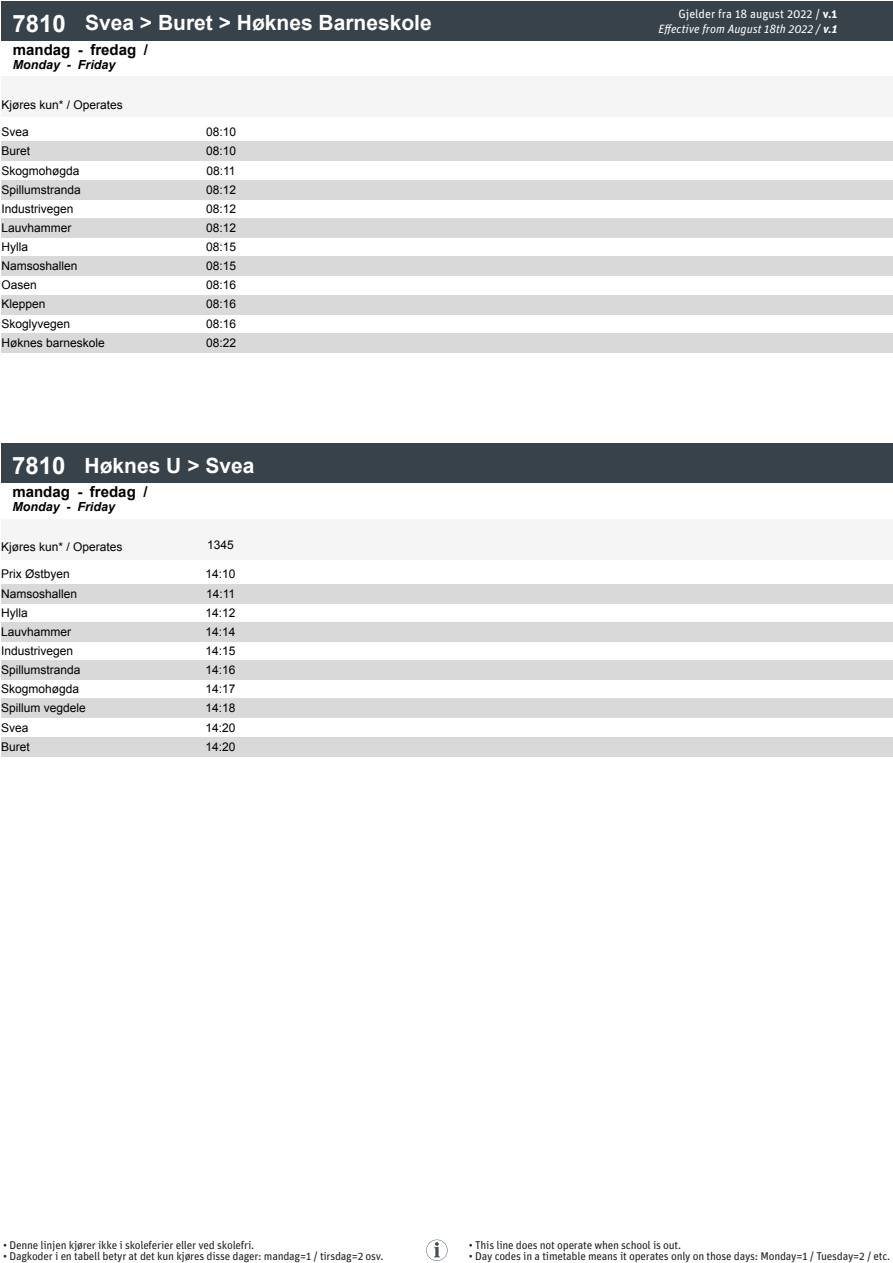
<style>
.page{position:relative;width:893px;height:1263px;background:#fff}
.page>*{position:absolute;margin:0;border:0;box-sizing:border-box;transform-origin:0 0}
.t1{font:700 21px "Arial";color:#fff}
.t2{font:700 15px "Arial";color:#000}
.t3{font:italic 700 12.45px "Arial";color:#000}
.t4{font:12px "Arial";color:#000}
.t5{font:italic 12px/14.4px "Unit Pro";color:#fff;text-align:right}
.t6{font:11.25px "Unit Pro";letter-spacing:-.02em;color:#231f20}
.s1{font-size:24px}
.s2{font-style:normal}
.s3{font-weight:700;font-style:normal}
.s4{font-weight:700}
</style>
<div class="page">
<div style="left:2px;top:77px;width:191px;height:40px;background:#f5f5f5"></div>
<div style="left:193px;top:77px;width:56px;height:40px;background:#f5f5f5"></div>
<div style="left:249px;top:77px;width:56px;height:40px;background:#f5f5f5"></div>
<div style="left:305px;top:77px;width:57px;height:40px;background:#f5f5f5"></div>
<div style="left:362px;top:77px;width:56px;height:40px;background:#f5f5f5"></div>
<div style="left:418px;top:77px;width:56px;height:40px;background:#f5f5f5"></div>
<div style="left:474px;top:77px;width:57px;height:40px;background:#f5f5f5"></div>
<div style="left:531px;top:77px;width:56px;height:40px;background:#f5f5f5"></div>
<div style="left:587px;top:77px;width:56px;height:40px;background:#f5f5f5"></div>
<div style="left:643px;top:77px;width:56px;height:40px;background:#f5f5f5"></div>
<div style="left:701px;top:77px;width:192px;height:40px;background:#f5f5f5"></div>
<div style="left:2px;top:1px;width:75px;height:40px;background:#37424a"></div>
<div style="left:77px;top:1px;width:816px;height:40px;background:#37424a"></div>
<div style="left:2px;top:142px;width:891px;height:19px;background:#d9d9d9"></div>
<div style="left:2px;top:180px;width:891px;height:19px;background:#d9d9d9"></div>
<div style="left:2px;top:218px;width:891px;height:20px;background:#d9d9d9"></div>
<div style="left:2px;top:257px;width:891px;height:19px;background:#d9d9d9"></div>
<div style="left:2px;top:295px;width:891px;height:19px;background:#d9d9d9"></div>
<div style="left:2px;top:333px;width:891px;height:19px;background:#d9d9d9"></div>
<div style="left:1px;top:519px;width:191px;height:40px;background:#f5f5f5"></div>
<div style="left:192px;top:519px;width:57px;height:40px;background:#f5f5f5"></div>
<div style="left:249px;top:519px;width:56px;height:40px;background:#f5f5f5"></div>
<div style="left:305px;top:519px;width:56px;height:40px;background:#f5f5f5"></div>
<div style="left:361px;top:519px;width:57px;height:40px;background:#f5f5f5"></div>
<div style="left:418px;top:519px;width:56px;height:40px;background:#f5f5f5"></div>
<div style="left:474px;top:519px;width:56px;height:40px;background:#f5f5f5"></div>
<div style="left:530px;top:519px;width:56px;height:40px;background:#f5f5f5"></div>
<div style="left:586px;top:519px;width:57px;height:40px;background:#f5f5f5"></div>
<div style="left:643px;top:519px;width:56px;height:40px;background:#f5f5f5"></div>
<div style="left:700px;top:519px;width:192px;height:40px;background:#f5f5f5"></div>
<div style="left:1px;top:443px;width:76px;height:40px;background:#37424a"></div>
<div style="left:77px;top:443px;width:815px;height:40px;background:#37424a"></div>
<div style="left:1px;top:584px;width:891px;height:19px;background:#d9d9d9"></div>
<div style="left:1px;top:622px;width:891px;height:19px;background:#d9d9d9"></div>
<div style="left:1px;top:661px;width:891px;height:19px;background:#d9d9d9"></div>
<div style="left:1px;top:699px;width:891px;height:19px;background:#d9d9d9"></div>
<div style="left:1px;top:737px;width:891px;height:19px;background:#d9d9d9"></div>
<svg style="left:426px;top:1239px;width:22px;height:22px"></svg>
<p class="t1" style="left:13px;top:8px;width:421px"><span class="s1">7810</span> Svea &gt; Buret &gt; Høknes Barneskole</p>
<p class="t2" style="left:13px;top:39px;width:137px">mandag - fredag /</p>
<p class="t3" style="left:13px;top:56px;width:104px">Monday - Friday</p>
<p class="t4" style="left:2px;top:97px;width:123px">Kjøres kun* / Operates</p>
<p class="t4" style="left:2px;top:124px;width:29px">Svea</p>
<p class="t4" style="left:206px;top:124px;width:32px">08:10</p>
<p class="t4" style="left:2px;top:143px;width:30px">Buret</p>
<p class="t4" style="left:206px;top:143px;width:32px">08:10</p>
<p class="t4" style="left:2px;top:162px;width:80px">Skogmohøgda</p>
<p class="t4" style="left:207px;top:162px;width:31px">08:11</p>
<p class="t4" style="left:2px;top:181px;width:81px">Spillumstranda</p>
<p class="t4" style="left:206px;top:181px;width:32px">08:12</p>
<p class="t4" style="left:2px;top:200px;width:74px">Industrivegen</p>
<p class="t4" style="left:206px;top:200px;width:32px">08:12</p>
<p class="t4" style="left:2px;top:219px;width:72px">Lauvhammer</p>
<p class="t4" style="left:206px;top:219px;width:32px">08:12</p>
<p class="t4" style="left:2px;top:239px;width:28px">Hylla</p>
<p class="t4" style="left:206px;top:239px;width:32px">08:15</p>
<p class="t4" style="left:2px;top:258px;width:78px">Namsoshallen</p>
<p class="t4" style="left:206px;top:258px;width:32px">08:15</p>
<p class="t4" style="left:2px;top:277px;width:37px">Oasen</p>
<p class="t4" style="left:206px;top:277px;width:32px">08:16</p>
<p class="t4" style="left:2px;top:296px;width:46px">Kleppen</p>
<p class="t4" style="left:206px;top:296px;width:32px">08:16</p>
<p class="t4" style="left:2px;top:315px;width:70px">Skoglyvegen</p>
<p class="t4" style="left:206px;top:315px;width:32px">08:16</p>
<p class="t4" style="left:2px;top:334px;width:105px">Høknes barneskole</p>
<p class="t4" style="left:206px;top:334px;width:32px">08:22</p>
<p class="t1" style="left:12px;top:450px;width:244px"><span class="s1">7810</span> Høknes U &gt; Svea</p>
<p class="t2" style="left:12px;top:482px;width:137px">mandag - fredag /</p>
<p class="t3" style="left:12px;top:498px;width:104px">Monday - Friday</p>
<p class="t4" style="left:1px;top:539px;width:123px">Kjøres kun* / Operates</p>
<p class="t4" style="left:207px;top:537px;width:28px">1345</p>
<p class="t4" style="left:1px;top:566px;width:70px">Prix Østbyen</p>
<p class="t4" style="left:206px;top:566px;width:32px">14:10</p>
<p class="t4" style="left:1px;top:585px;width:78px">Namsoshallen</p>
<p class="t4" style="left:206px;top:585px;width:31px">14:11</p>
<p class="t4" style="left:1px;top:604px;width:28px">Hylla</p>
<p class="t4" style="left:206px;top:604px;width:32px">14:12</p>
<p class="t4" style="left:1px;top:623px;width:72px">Lauvhammer</p>
<p class="t4" style="left:206px;top:623px;width:32px">14:14</p>
<p class="t4" style="left:1px;top:642px;width:74px">Industrivegen</p>
<p class="t4" style="left:206px;top:642px;width:32px">14:15</p>
<p class="t4" style="left:1px;top:662px;width:81px">Spillumstranda</p>
<p class="t4" style="left:206px;top:662px;width:32px">14:16</p>
<p class="t4" style="left:1px;top:681px;width:80px">Skogmohøgda</p>
<p class="t4" style="left:206px;top:681px;width:32px">14:17</p>
<p class="t4" style="left:1px;top:700px;width:86px">Spillum vegdele</p>
<p class="t4" style="left:206px;top:700px;width:32px">14:18</p>
<p class="t4" style="left:1px;top:719px;width:29px">Svea</p>
<p class="t4" style="left:206px;top:719px;width:32px">14:20</p>
<p class="t4" style="left:1px;top:738px;width:30px">Buret</p>
<p class="t4" style="left:206px;top:738px;width:32px">14:20</p>
<p class="t5" style="left:659px;top:6px;width:180px"><span class="s2">Gjelder fra 18 august 2022 /</span> <span class="s3">v.1<br></span>Effective from August 18th 2022 / <span class="s4">v.1</span></p>
<p class="t6" style="left:3px;top:1237px;width:253px">• Denne linjen kjører ikke i skoleferier eller ved skolefri.</p>
<p class="t6" style="left:3px;top:1248px;width:382px">• Dagkoder i en tabell betyr at det kun kjøres disse dager: mandag=1 / tirsdag=2 osv.</p>
<p class="t6" style="left:469px;top:1237px;width:214px">• This line does not operate when school is out.</p>
<p class="t6" style="left:469px;top:1248px;width:423px">• Day codes in a timetable means it operates only on those days: Monday=1 / Tuesday=2 / etc.</p>
</div>
